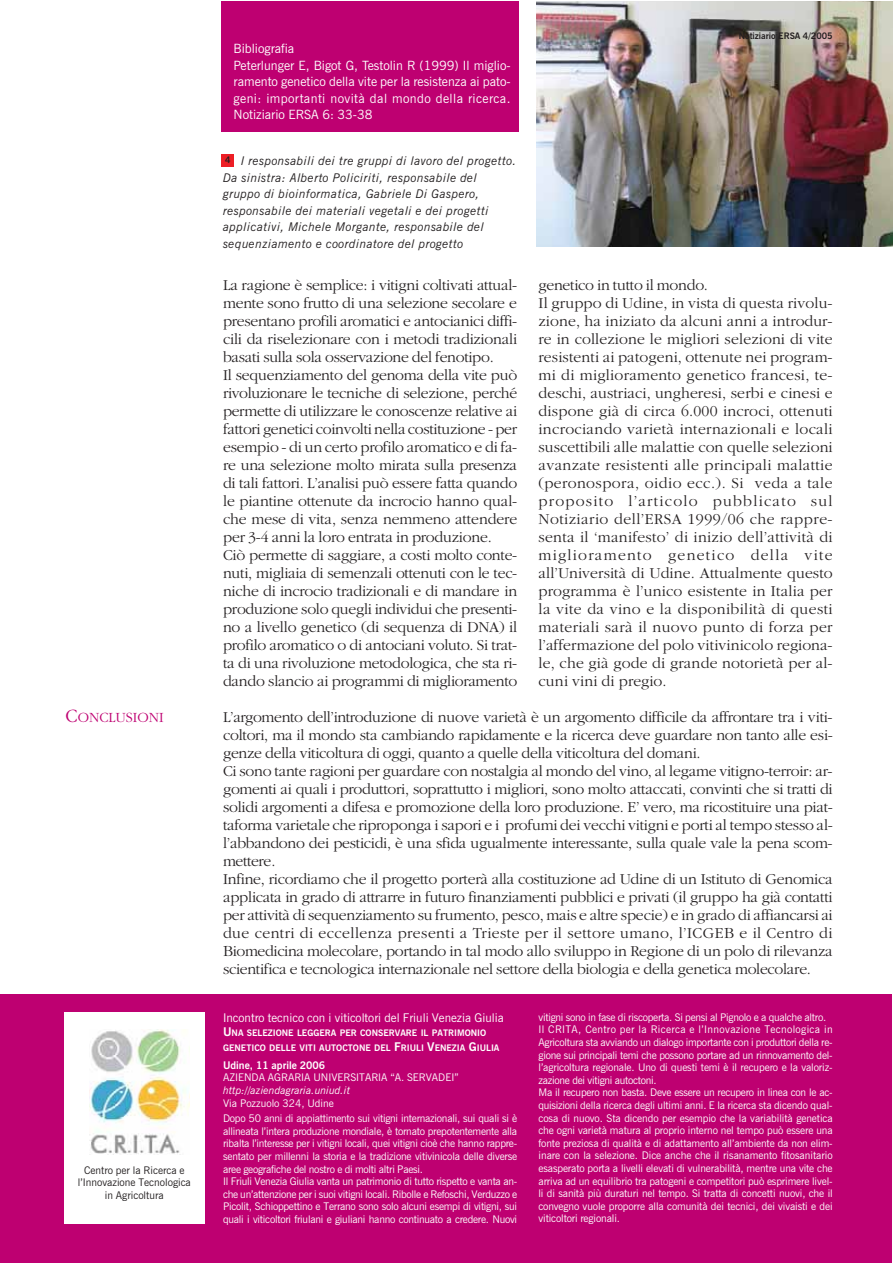
<style>
.page{position:relative;width:893px;height:1263px;background:#fff}
.page>*{position:absolute;margin:0;border:0;box-sizing:border-box;transform-origin:0 0}
.t1{font:300 15.75px/18px "Garamond";letter-spacing:-.015em;color:#231f20}
.t2{font:300 15.75px/18px "Garamond";letter-spacing:.01em;color:#231f20}
.t3{font:300 14.7px "Garamond";color:#be0071}
.t4{font:12.75px/16.5px "News Gothic BT";color:#fff}
.t5{font:italic 12px/16.5px "News Gothic BT";letter-spacing:.03em;color:#231f20}
.t6{font:12px "News Gothic BT";color:#fff}
.t7{font:10.5px/12.6px "News Gothic BT";letter-spacing:-.015em;color:#fff}
.t8{font:10.5px/12.6px "News Gothic BT";color:#231f20;text-align:center}
.t9{font:italic 10.5px "News Gothic BT";color:#fff}
.t10{font:700 10.5px "News Gothic BT";color:#fff}
.t11{font:700 9px/14.4px "News Gothic BT";color:#fff}
.t12{font:700 9px "News Gothic BT";color:#231f20}
.s1{font-size:19.5px}
.s2{font-size:12px}
</style>
<div class="page">
<img style="left:536px;top:2px;width:356px;height:245px">
<div style="left:221px;top:2px;width:298px;height:130px;background:#be0071"></div>
<div style="left:221px;top:154px;width:13px;height:13px;background:#ed1e25"></div>
<div style="left:0;top:994px;width:892px;height:269px;background:#be0071"></div>
<div style="left:64px;top:1012px;width:140px;height:212px;background:#fff"></div>
<img style="left:89px;top:1030px;width:100px;height:124px">
<p class="t4" style="left:233px;top:42px;width:278px">Bibliografia<br>Peterlunger E, Bigot G, Testolin R (1999) Il miglio&shy;ramento genetico della vite per la resistenza ai pato&shy;geni: importanti novità dal mondo della ricerca.<br>Notiziario ERSA 6: 33-38</p>
<p class="t12" style="left:225px;top:157px;width:7px">4</p>
<p class="t5" style="left:223px;top:154px;width:295px;text-indent:18px">I responsabili dei tre gruppi di lavoro del progetto.<br>Da sinistra: Alberto Policiriti, responsabile del gruppo di bioinformatica, Gabriele Di Gaspero, responsabile dei materiali vegetali e dei progetti applicativi, Michele Morgante, responsabile del sequenziamento e coordinatore del progetto</p>
<p class="t12" style="left:738px;top:33px;width:95px">Notiziario ERSA 4/2005</p>
<p class="t1" style="left:223px;top:277px;width:296px">La ragione è semplice: i vitigni coltivati attual&shy;mente sono frutto di una selezione secolare e presentano profili aromatici e antocianici diffi&shy;cili da riselezionare con i metodi tradizionali basati sulla sola osservazione del fenotipo.<br>Il sequenziamento del genoma della vite può rivoluzionare le tecniche di selezione, perché permette di utilizzare le conoscenze relative ai fattori genetici coinvolti nella costituzione - per esempio - di un certo profilo aromatico e di fa&shy;re una selezione molto mirata sulla presenza di tali fattori. L’analisi può essere fatta quando le piantine ottenute da incrocio hanno qual&shy;che mese di vita, senza nemmeno attendere per 3-4 anni la loro entrata in produzione.<br>Ciò permette di saggiare, a costi molto conte&shy;nuti, migliaia di semenzali ottenuti con le tec&shy;niche di incrocio tradizionali e di mandare in produzione solo quegli individui che presenti&shy;no a livello genetico (di sequenza di DNA) il profilo aromatico o di antociani voluto. Si trat&shy;ta di una rivoluzione metodologica, che sta ri&shy;dando slancio ai programmi di miglioramento</p>
<p class="t2" style="left:538px;top:277px;width:296px">genetico in tutto il mondo.<br>Il gruppo di Udine, in vista di questa rivolu&shy;zione, ha iniziato da alcuni anni a introdur&shy;re in collezione le migliori selezioni di vite resistenti ai patogeni, ottenute nei program&shy;mi di miglioramento genetico francesi, te&shy;deschi, austriaci, ungheresi, serbi e cinesi e dispone già di circa 6.000 incroci, ottenuti incrociando varietà internazionali e locali suscettibili alle malattie con quelle selezioni avanzate resistenti alle principali malattie (peronospora, oidio ecc.). Si veda a tale proposito l’articolo pubblicato sul Notiziario dell’ERSA 1999/06 che rappre&shy;senta il ‘manifesto’ di inizio dell’attività di miglioramento genetico della vite all’Università di Udine. Attualmente questo programma è l’unico esistente in Italia per la vite da vino e la disponibilità di questi materiali sarà il nuovo punto di forza per l’affermazione del polo vitivinicolo regiona&shy;le, che già gode di grande notorietà per al&shy;cuni vini di pregio.</p>
<p class="t3" style="left:66px;top:711px;width:100px"><span class="s1">C</span>ONCLUSIONI</p>
<p class="t1" style="left:223px;top:709px;width:611px">L’argomento dell’introduzione di nuove varietà è un argomento difficile da affrontare tra i viti&shy;coltori, ma il mondo sta cambiando rapidamente e la ricerca deve guardare non tanto alle esi&shy;genze della viticoltura di oggi, quanto a quelle della viticoltura del domani.<br>Ci sono tante ragioni per guardare con nostalgia al mondo del vino, al legame vitigno-terroir: ar&shy;gomenti ai quali i produttori, soprattutto i migliori, sono molto attaccati, convinti che si tratti di solidi argomenti a difesa e promozione della loro produzione. E’ vero, ma ricostituire una piat&shy;taforma varietale che riproponga i sapori e i profumi dei vecchi vitigni e porti al tempo stesso al&shy;l’abbandono dei pesticidi, è una sfida ugualmente interessante, sulla quale vale la pena scom&shy;mettere.<br>Infine, ricordiamo che il progetto porterà alla costituzione ad Udine di un Istituto di Genomica applicata in grado di attrarre in futuro finanziamenti pubblici e privati (il gruppo ha già contatti per attività di sequenziamento su frumento, pesco, mais e altre specie) e in grado di affiancarsi ai due centri di eccellenza presenti a Trieste per il settore umano, l’ICGEB e il Centro di Biomedicina molecolare, portando in tal modo allo sviluppo in Regione di un polo di rilevanza scientifica e tecnologica internazionale nel settore della biologia e della genetica molecolare.</p>
<p class="t8" style="left:78px;top:1165px;width:115px">Centro per la Ricerca e l’Innovazione Tecnologica in Agricoltura</p>
<p class="t6" style="left:223px;top:1013px;width:282px">Incontro tecnico con i viticoltori del Friuli Venezia Giulia</p>
<p class="t11" style="left:223px;top:1027px;width:278px"><span class="s2">U</span>NA SELEZIONE LEGGERA PER CONSERVARE IL PATRIMONIO<br>GENETICO DELLE VITI AUTOCTONE DEL <span class="s2">F</span>RIULI <span class="s2">V</span>ENEZIA <span class="s2">G</span>IULIA</p>
<p class="t10" style="left:223px;top:1061px;width:104px">Udine, 11 aprile 2006</p>
<p class="t7" style="left:223px;top:1073px;width:237px">AZIENDA AGRARIA UNIVERSITARIA “A. SERVADEI”</p>
<p class="t9" style="left:223px;top:1087px;width:129px">http://aziendagraria.uniud.it</p>
<p class="t7" style="left:223px;top:1096px;width:296px;line-height:15.6px">Via Pozzuolo 324, Udine<br>Dopo 50 anni di appiattimento sui vitigni internazionali, sui quali si è</p>
<p class="t7" style="left:223px;top:1126px;width:296px">allineata l’intera produzione mondiale, è tornato prepotentemente alla ribalta l’interesse per i vitigni locali, quei vitigni cioè che hanno rappre&shy;sentato per millenni la storia e la tradizione vitivinicola delle diverse aree geografiche del nostro e di molti altri Paesi.<br>Il Friuli Venezia Giulia vanta un patrimonio di tutto rispetto e vanta an&shy;che un’attenzione per i suoi vitigni locali. Ribolle e Refoschi, Verduzzo e Picolit, Schioppettino e Terrano sono solo alcuni esempi di vitigni, sui quali i viticoltori friulani e giuliani hanno continuato a credere. Nuovi</p>
<p class="t7" style="left:538px;top:1012px;width:296px">vitigni sono in fase di riscoperta. Si pensi al Pignolo e a qualche altro.<br>Il CRITA, Centro per la Ricerca e l’Innovazione Tecnologica in Agricoltura sta avviando un dialogo importante con i produttori della re&shy;gione sui principali temi che possono portare ad un rinnovamento del&shy;l’agricoltura regionale. Uno di questi temi è il recupero e la valoriz&shy;zazione dei vitigni autoctoni.<br>Ma il recupero non basta. Deve essere un recupero in linea con le ac&shy;quisizioni della ricerca degli ultimi anni. E la ricerca sta dicendo qual&shy;cosa di nuovo. Sta dicendo per esempio che la variabilità genetica che ogni varietà matura al proprio interno nel tempo può essere una fonte preziosa di qualità e di adattamento all’ambiente da non elim&shy;inare con la selezione. Dice anche che il risanamento fitosanitario esasperato porta a livelli elevati di vulnerabilità, mentre una vite che arriva ad un equilibrio tra patogeni e competitori può esprimere livel&shy;li di sanità più duraturi nel tempo. Si tratta di concetti nuovi, che il convegno vuole proporre alla comunità dei tecnici, dei vivaisti e dei viticoltori regionali.</p>
</div>
